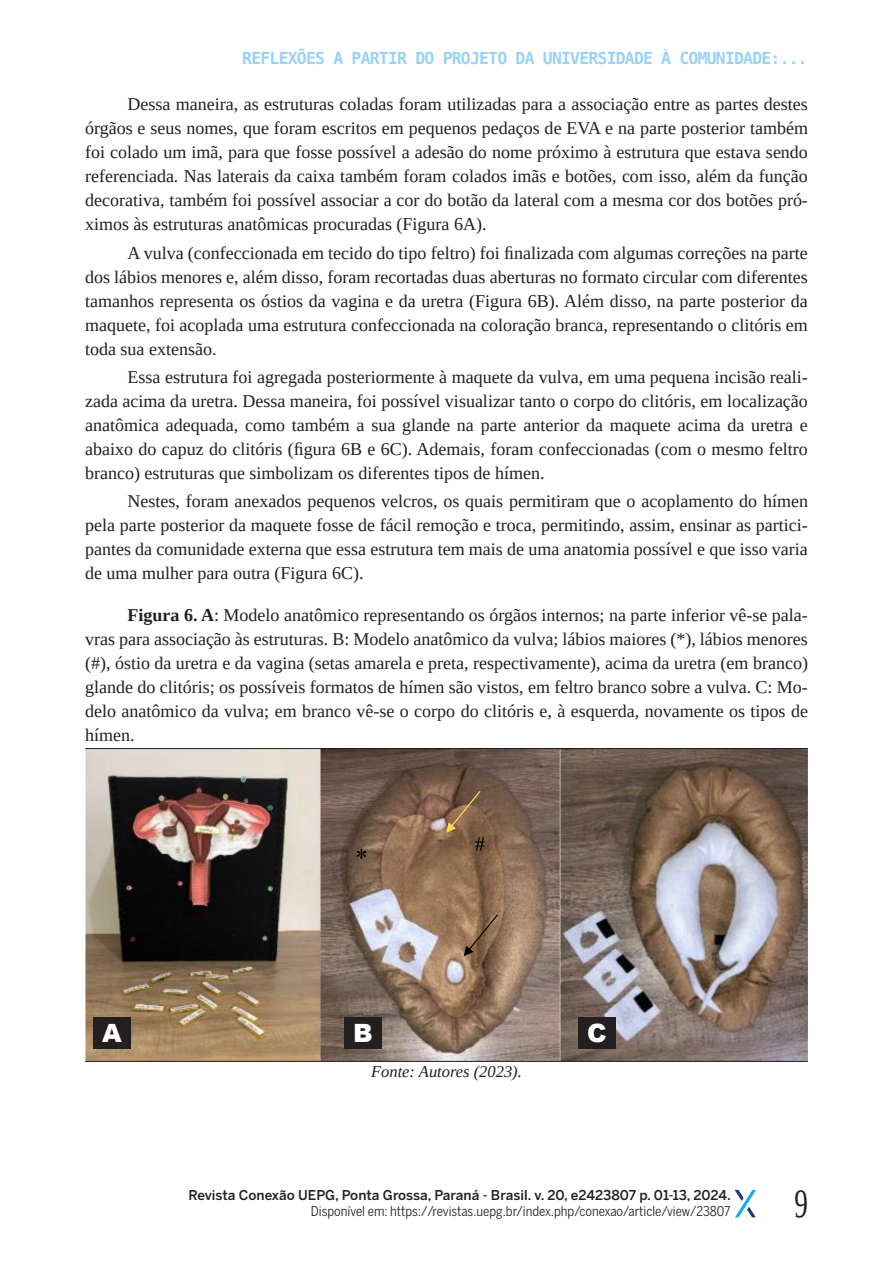
<style>
.page{position:relative;width:893px;height:1263px;background:#fff}
.page>*{position:absolute;margin:0;border:0;box-sizing:border-box;transform-origin:0 0}
.t1{font:39.9px "Liberation Serif";color:#231f20;scale:.68 1}
.t2{font:900 25.2px "Arial";color:#fff}
.TEXTO_ARTIGO{font:18px/24px "Liberation Serif";color:#231f20;text-align:justify}
.t3{font:700 16.5px "DejaVu Sans Mono";letter-spacing:-.05em;color:#9bd2f1}
.FONTE{font:italic 16.5px "Liberation Serif";color:#231f20}
.t4{font:13.5px "Benton Sans Cond";color:#231f20}
.t5{font:500 13.5px "Benton Sans";color:#231f20}
.s1{font-weight:700}
</style>
<div class="page">
<svg style="left:735px;top:1190px;width:21px;height:27px"></svg>
<img style="left:85px;top:749px;width:723px;height:312px">
<div style="left:94px;top:1017px;width:37px;height:32px;background:#231f20"></div>
<div style="left:345px;top:1017px;width:37px;height:32px;background:#231f20"></div>
<div style="left:578px;top:1017px;width:37px;height:32px;background:#231f20"></div>
<p class="t3" style="left:242px;top:47px;width:567px">REFLEXÕES A PARTIR DO PROJETO DA UNIVERSIDADE À COMUNIDADE:...</p>
<p class="TEXTO_ARTIGO" style="left:85px;top:92px;width:724px;text-indent:43px">Dessa maneira, as estruturas coladas foram utilizadas para a associação entre as partes destes órgãos e seus nomes, que foram escritos em pequenos pedaços de EVA e na parte posterior também foi colado um imã, para que fosse possível a adesão do nome próximo à estrutura que estava sendo referenciada. Nas laterais da caixa também foram colados imãs e botões, com isso, além da função decorativa, também foi possível associar a cor do botão da lateral com a mesma cor dos botões pró&shy;ximos às estruturas anatômicas procuradas (Figura 6A).</p>
<p class="TEXTO_ARTIGO" style="left:85px;top:240px;width:724px;text-indent:43px">A vulva (confeccionada em tecido do tipo feltro) foi finalizada com algumas correções na parte dos lábios menores e, além disso, foram recortadas duas aberturas no formato circular com diferentes tamanhos representa os óstios da vagina e da uretra (Figura 6B). Além disso, na parte posterior da maquete, foi acoplada uma estrutura confeccionada na coloração branca, representando o clitóris em toda sua extensão.</p>
<p class="TEXTO_ARTIGO" style="left:85px;top:365px;width:724px;text-indent:43px">Essa estrutura foi agregada posteriormente à maquete da vulva, em uma pequena incisão reali&shy;zada acima da uretra. Dessa maneira, foi possível visualizar tanto o corpo do clitóris, em localização anatômica adequada, como também a sua glande na parte anterior da maquete acima da uretra e abaixo do capuz do clitóris (figura 6B e 6C). Ademais, foram confeccionadas (com o mesmo feltro branco) estruturas que simbolizam os diferentes tipos de hímen.</p>
<p class="TEXTO_ARTIGO" style="left:85px;top:489px;width:724px;text-indent:43px">Nestes, foram anexados pequenos velcros, os quais permitiram que o acoplamento do hímen pela parte posterior da maquete fosse de fácil remoção e troca, permitindo, assim, ensinar as partici&shy;pantes da comunidade externa que essa estrutura tem mais de uma anatomia possível e que isso varia de uma mulher para outra (Figura 6C).</p>
<p class="TEXTO_ARTIGO" style="left:85px;top:602px;width:724px;text-indent:43px"><span class="s1">Figura 6. A</span>: Modelo anatômico representando os órgãos internos; na parte inferior vê-se pala&shy;vras para associação às estruturas. B: Modelo anatômico da vulva; lábios maiores (*), lábios menores (#), óstio da uretra e da vagina (setas amarela e preta, respectivamente), acima da uretra (em branco) glande do clitóris; os possíveis formatos de hímen são vistos, em feltro branco sobre a vulva. C: Mo&shy;delo anatômico da vulva; em branco vê-se o corpo do clitóris e, à esquerda, novamente os tipos de hímen.</p>
<p class="t2" style="left:102px;top:1015px;width:21px">A</p>
<p class="t2" style="left:353px;top:1015px;width:21px">B</p>
<p class="t2" style="left:587px;top:1015px;width:21px">C</p>
<p class="FONTE" style="left:371px;top:1060px;width:152px">Fonte: Autores (2023).</p>
<p class="t5" style="left:188px;top:1187px;width:544px">Revista Conexão UEPG, Ponta Grossa, Paraná - Brasil. v. 20, e2423807 p. 01-13, 2024.</p>
<p class="t4" style="left:311px;top:1203px;width:421px">Disponível em: https://revistas.uepg.br/index.php/conexao/article/view/23807</p>
<h1 class="t1" style="left:794px;top:1178px;width:21px">9</h1>
</div>
